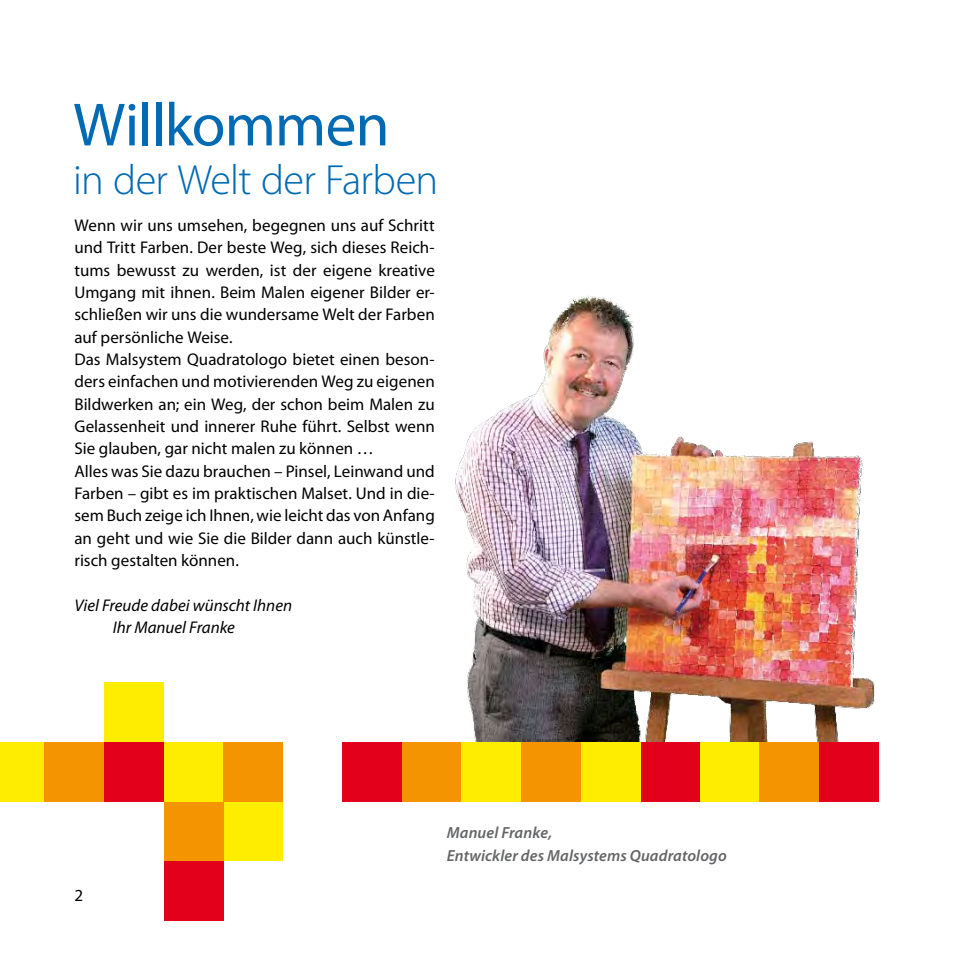
<style>
.page{position:relative;width:968px;height:968px;background:#fff}
.page>*{position:absolute;margin:0;border:0;box-sizing:border-box;transform-origin:0 0}
.t1{font:61.43px "Myriad Pro";letter-spacing:-.015em;color:#006ab3}
.t2{font:300 42.35px "Myriad Pro";letter-spacing:-.015em;color:#006ab3}
.t3{font:16.97px/22.4px "Myriad Pro";color:#000}
.t4{font:italic 16.97px/22.4px "Myriad Pro";color:#000}
.t5{font:italic 600 16.1px/22.4px "Myriad Pro";letter-spacing:.01em;color:#646567}
</style>
<div class="page">
<img style="left:455px;top:295px;width:424px;height:467px">
<div style="left:223px;top:801px;width:60px;height:60px;background:#ffed00"></div>
<div style="left:164px;top:861px;width:59px;height:59px;background:#e2001a"></div>
<div style="left:402px;top:742px;width:59px;height:59px;background:#f39400"></div>
<div style="left:521px;top:742px;width:59px;height:59px;background:#f39400"></div>
<div style="left:640px;top:742px;width:59px;height:59px;background:#e2001a"></div>
<div style="left:164px;top:801px;width:59px;height:60px;background:#f39400"></div>
<div style="left:342px;top:742px;width:60px;height:59px;background:#e2001a"></div>
<div style="left:164px;top:742px;width:59px;height:59px;background:#ffed00"></div>
<div style="left:223px;top:742px;width:60px;height:59px;background:#f39400"></div>
<div style="left:104px;top:742px;width:60px;height:59px;background:#e2001a"></div>
<div style="left:104px;top:682px;width:60px;height:60px;background:#ffed00"></div>
<div style="left:461px;top:742px;width:60px;height:59px;background:#ffed00"></div>
<div style="left:580px;top:742px;width:60px;height:59px;background:#ffed00"></div>
<div style="left:699px;top:742px;width:60px;height:59px;background:#ffed00"></div>
<div style="left:759px;top:742px;width:60px;height:59px;background:#f39400"></div>
<div style="left:0;top:742px;width:45px;height:59px;background:#ffed00"></div>
<div style="left:45px;top:742px;width:59px;height:59px;background:#f39400"></div>
<div style="left:819px;top:742px;width:59px;height:59px;background:#e2001a"></div>
<h1 class="t1" style="left:73px;top:87px;width:318px">Willkommen</h1>
<h2 class="t2" style="left:73px;top:156px;width:366px">in der Welt der Farben</h2>
<p class="t3" style="left:74px;top:214px;width:362px">Wenn wir uns umsehen, begegnen uns auf Schritt und Tritt Farben. Der beste Weg, sich dieses Reich&shy;tums bewusst zu werden, ist der eigene kreative Umgang mit ihnen. Beim Malen eigener Bilder er&shy;schließen wir uns die wundersame Welt der Farben auf persönliche Weise.<br>Das Malsystem Quadratologo bietet einen beson&shy;ders einfachen und motivierenden Weg zu eigenen Bildwerken an; ein Weg, der schon beim Malen zu Gelassenheit und innerer Ruhe führt. Selbst wenn Sie glauben, gar nicht malen zu können …<br>Alles was Sie dazu brauchen – Pinsel, Leinwand und Farben – gibt es im praktischen Malset. Und in die&shy;sem Buch zeige ich Ihnen, wie leicht das von Anfang an geht und wie Sie die Bilder dann auch künstle&shy;risch gestalten können.</p>
<p class="t4" style="left:113px;top:593px;width:181px;text-indent:-38px">Viel Freude dabei wünscht Ihnen<br>Ihr Manuel Franke</p>
<p class="t3" style="left:74px;top:884px;width:10px">2</p>
<p class="t5" style="left:446px;top:821px;width:281px">Manuel Franke,<br>Entwickler des Malsystems Quadratologo</p>
</div>
